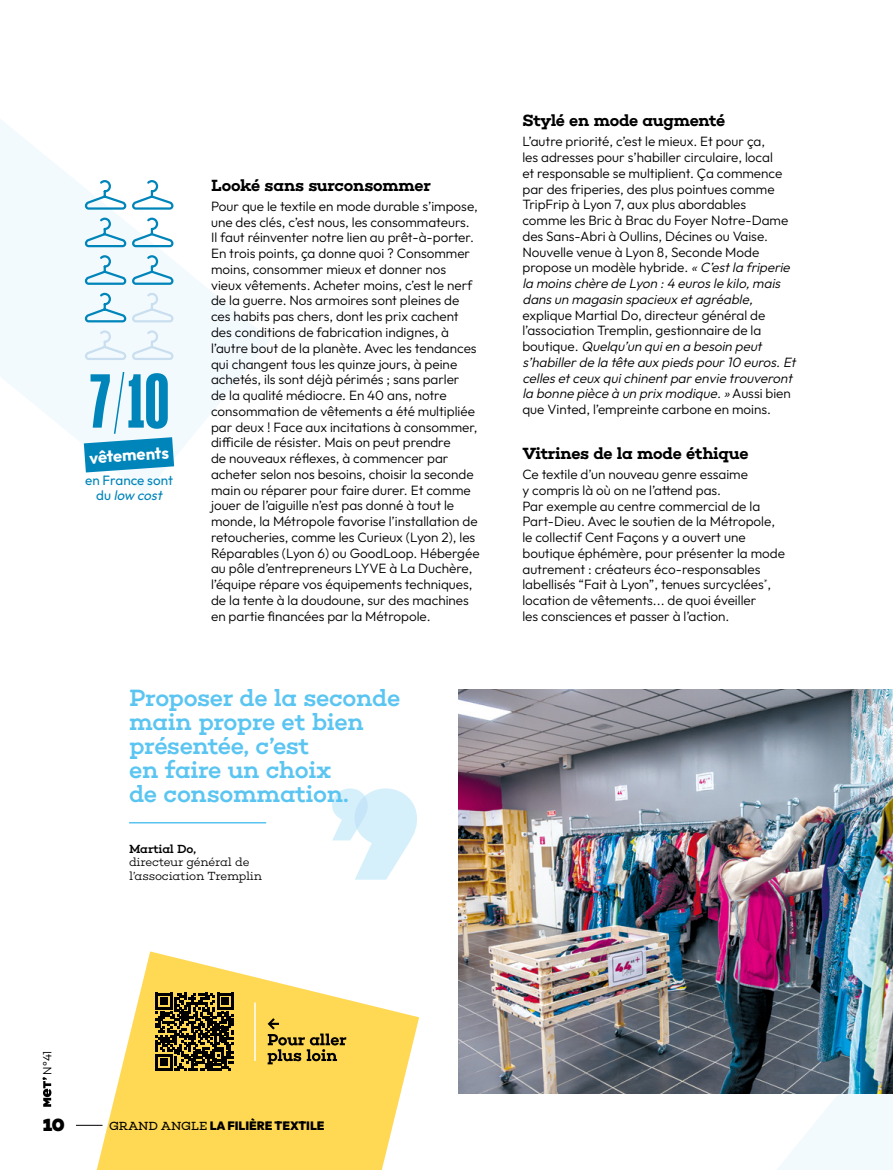
<style>
.page{position:relative;width:893px;height:1170px;background:#fff}
.page>*{position:absolute;margin:0;border:0;box-sizing:border-box;transform-origin:0 0}
.COURANT-_outfit{font:700 76.2px "Mango Grotesque";color:#0085ba}
.Texte-Courant-outfit{font:500 24px/24px "Choplin";letter-spacing:-.02em;color:#5bc5f2}
.t1{font:900 18px "Choplin";color:#000}
.h2_textile{font:600 16.5px "Choplin";letter-spacing:-.02em;color:#000}
.t2{font:700 16.5px "Outfit";color:#fff}
.COURANT-_outfit-2{font:300 13.5px/15.8px "Outfit";color:#000}
.t3{font:13.5px/15px "Outfit";color:#0085ba;text-align:center}
.Texte-Courant-outfit-2{font:300 12px/13.5px "Choplin";letter-spacing:-.025em;color:#000}
.t4{font:900 12px "Outfit";color:#000}
.Texte-Courant-outfit-3{font:500 12px "Choplin";letter-spacing:-.02em;color:#000}
.t5{font:300 12px "Outfit";color:#000}
.s1{font-weight:900}
.s2{font-style:italic}
.s3{font-family:"Choplin";font-weight:400}
</style>
<div class="page">
<svg style="left:776px;top:1093px;width:117px;height:76px"></svg>
<svg style="left:0;top:119px;width:270px;height:375px"></svg>
<svg style="left:332px;top:788px;width:85px;height:91px"></svg>
<hr style="left:129px;top:822px;width:137px;height:1px;background:#5bc5f2">
<svg style="left:76px;top:951px;width:343px;height:218px;fill:#ffd854"></svg>
<hr style="left:254px;top:1002px;width:2px;height:58px;background:#fff">
<svg style="left:156px;top:992px;width:77px;height:78px"></svg>
<svg style="left:268px;top:1018px;width:78px;height:46px"></svg>
<svg style="left:84px;top:179px;width:91px;height:69px"></svg>
<svg style="left:84px;top:254px;width:91px;height:32px"></svg>
<svg style="left:84px;top:292px;width:91px;height:31px"></svg>
<svg style="left:84px;top:329px;width:91px;height:32px"></svg>
<img style="left:459px;top:689px;width:434px;height:404px">
<svg style="left:84px;top:437px;width:90px;height:35px"></svg>
<svg style="left:76px;top:1124px;width:26px;height:1px"></svg>
<svg style="left:43px;top:1077px;width:8px;height:29px"></svg>
<p class="COURANT-_outfit" style="left:89px;top:366px;width:81px">7<span class="s1">/</span>10</p>
<p class="t2" style="left:89px;top:448px;width:81px;rotate:-4deg">vêtements</p>
<p class="t3" style="left:85px;top:472px;width:89px">en France sont d u <span class="s2">low cost</span></p>
<h2 class="h2_textile" style="left:211px;top:175px;width:221px">Looké sans surconsommer</h2>
<p class="COURANT-_outfit-2" style="left:211px;top:198px;width:270px">Pour que le textile en mode durable s’impose, une des clés, c’est nous, les consommateurs.<br>Il faut réinventer notre lien au prêt-à-porter.<br>En trois points, ça donne quoi ? Consommer moins, consommer mieux et donner nos vieux vêtements. Acheter moins, c’est le nerf de la guerre. Nos armoires sont pleines de ces habits pas chers, dont les prix cachent des conditions de fabrication indignes, à l’autre bout de la planète. Avec les tendances qui changent tous les quinze jours, à peine achetés, ils sont déjà périmés ; sans parler<br>de la qualité médiocre. En 40 ans, notre consommation de vêtements a été multipliée par deux ! Face aux incitations à consommer, difficile de résister. Mais on peut prendre<br>de nouveaux réflexes, à commencer par acheter selon nos besoins, choisir la seconde main ou réparer pour faire durer. Et comme jouer de l’aiguille n’est pas donné à tout le monde, la Métropole favorise l’installation de retoucheries, comme les Curieux (Lyon 2), les Réparables (Lyon 6) ou GoodLoop. Hébergée au pôle d’entrepreneurs LYVE à La Duchère, l’équipe répare vos équipements techniques, de la tente à la doudoune, sur des machines en partie financées par la Métropole.</p>
<p class="Texte-Courant-outfit" style="left:129px;top:685px;width:273px">Proposer de la seconde main propre et bien présentée, c’est<br>en faire un choix<br>de consommation.</p>
<p class="Texte-Courant-outfit-3" style="left:129px;top:841px;width:69px">Martial Do,</p>
<p class="Texte-Courant-outfit-2" style="left:129px;top:855px;width:134px">directeur général de l’association Tremplin</p>
<h2 class="h2_textile" style="left:522px;top:111px;width:204px">Stylé en mode augmenté</h2>
<p class="COURANT-_outfit-2" style="left:522px;top:133px;width:278px">L’autre priorité, c’est le mieux. Et pour ça,<br>les adresses pour s’habiller circulaire, local<br>et responsable se multiplient. Ça commence par des friperies, des plus pointues comme TripFrip à Lyon 7, aux plus abordables<br>comme les Bric à Brac du Foyer Notre-Dame des Sans-Abri à Oullins, Décines ou Vaise.<br>Nouvelle venue à Lyon 8, Seconde Mode propose un modèle hybride. <span class="s2">«C’estla friperie la moins chère de Lyon :4 euros le kilo,mais dans un magasin spacieux etagréable, </span>explique Martial Do, directeur général de l’association Tremplin, gestionnaire de la<br>b o u t i q u e . <span class="s2">Quelqu’un quien a besoin peut s’habiller de la tête aux pieds pour 10 euros.Et celles etceux quichinentpar envie trouveront la bonne pièce à un prix modique. »</span> A u s s i b i e n que Vinted, l’empreinte carbone en moins.</p>
<h2 class="h2_textile" style="left:522px;top:443px;width:227px">Vitrines de la mode éthique</h2>
<p class="COURANT-_outfit-2" style="left:522px;top:466px;width:264px">Ce textile d’un nouveau genre essaime<br>y compris là où on ne l’attend pas.<br>Par exemple au centre commercial de la Part-Dieu. Avec le soutien de la Métropole, le collectif Cent Façons y a ouvert une boutique éphémère, pour présenter la mode autrement : créateurs éco-responsables labellisés “Fait à Lyon”, tenues surcyclées<sup>*</sup>, location de vêtements... de quoi éveiller<br>les consciences et passer à l’action.</p>
<p class="t5" style="left:40px;top:1074px;width:25px;rotate:-90deg">N°41</p>
<h3 class="t1" style="left:43px;top:1113px;width:24px">10</h3>
<p class="t4" style="left:109px;top:1118px;width:217px"><span class="s3">GRAND ANGLE</span> LA FILIÈRE TEXTILE</p>
</div>
